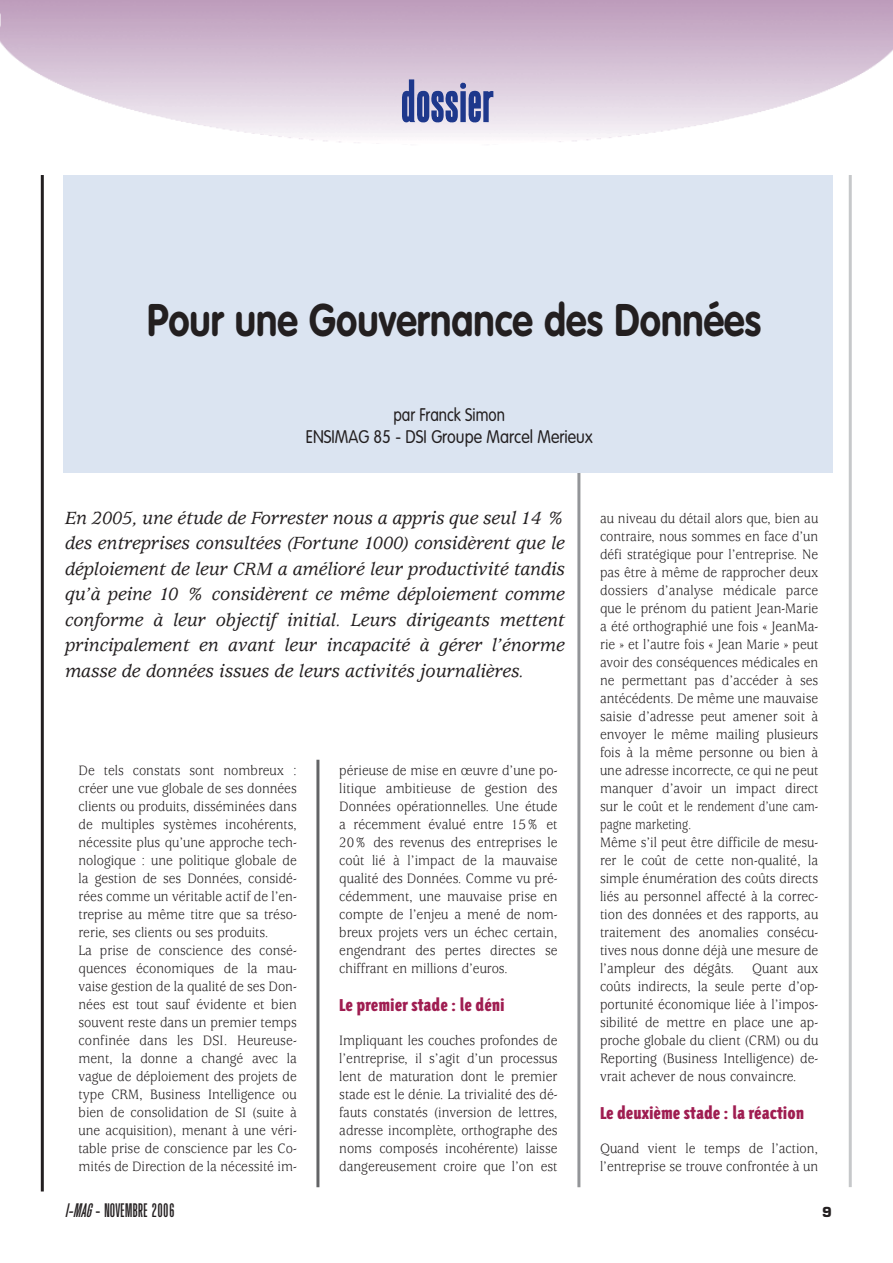
<style>
.page{position:relative;width:893px;height:1263px;background:#fff}
.page>*{position:absolute;margin:0;border:0;box-sizing:border-box;transform-origin:0 0}
.t1{font:54px "Undertaker";letter-spacing:.01em;color:#1e388c}
.t2{font:700 45px "VAG Rounded";color:#231f20;scale:.85 1}
.t3{font:900 19.8px "Triplex Cond";color:#9f1d51;scale:1.2 1}
.t4{font:italic 500 19.5px/25.5px "Usherwood";color:#231f20;text-align:justify}
.t5{font:300 18px/21.6px "VAG Rounded";color:#231f20;text-align:center;scale:.85 1}
.t6{font:18px "Undertaker";color:#231f20}
.t7{font:15px/18px "Usherwood";color:#231f20;scale:.9 1}
.t8{font:700 13.5px "Eurostile";color:#231f20}
.s1{font-style:italic}
</style>
<div class="page">
<hr style="left:849px;top:175px;width:3px;height:1012px;background:#c6c8ca">
<hr style="left:41px;top:175px;width:3px;height:1016px;background:#231f20">
<hr style="left:577px;top:175px;width:3px;height:1012px;background:#939598">
<img style="left:0;top:11px;width:1px;height:33px">
<div style="left:64px;top:175px;width:769px;height:298px;background:#dbe4f1"></div>
<hr style="left:316px;top:760px;width:3px;height:427px;background:#636466">
<h1 class="t1" style="left:402px;top:79px;width:94px">dossier</h1>
<h2 class="t2" style="left:147px;top:302px;width:724px">Pour une Gouvernance des Données</h2>
<p class="t5" style="left:306px;top:406px;width:339px">par Franck Simon<br>ENSIMAG 85 - DSI Groupe Marcel Merieux</p>
<p class="t4" style="left:65px;top:507px;width:501px">En 2005, une étude de Forrester nous a appris que seul 14 % des entreprises consultées (Fortune 1000) considèrent que le déploiement de leur CRM a amélioré leur productivité tandis qu’à peine 10 % considèrent ce même déploiement comme conforme à leur objectif initial. Leurs dirigeants mettent principalement en avant leur incapacité à gérer l’énorme masse de données issues de leurs activités journalières.</p>
<p class="t7" style="left:79px;top:762px;width:244px">De tels constats sont nombreux : créer une vue globale de ses données clients ou produits, disséminées dans de multiples systèmes incohérents, nécessite plus qu’une approche tech&shy;nologique : une politique globale de la gestion de ses Données, considé&shy;rées comme un véritable actif de l’en&shy;treprise au même titre que sa tréso&shy;rerie, ses clients ou ses produits.<br>La prise de conscience des consé&shy;quences économiques de la mau&shy;vaise gestion de la qualité de ses Don&shy;nées est tout sauf évidente et bien souvent reste dans un premier temps confinée dans les DSI. Heureuse&shy;ment, la donne a changé avec la vague de déploiement des projets de type CRM, Business Intelligence ou bien de consolidation de SI (suite à une acquisition), menant à une véri&shy;table prise de conscience par les Co&shy;mités de Direction de la nécessité im-</p>
<p class="t7" style="left:339px;top:762px;width:244px;text-align:justify">périeuse de mise en œuvre d’une po&shy;litique ambitieuse de gestion des Données opérationnelles. Une étude a récemment évalué entre 15% et 20% des revenus des entreprises le coût lié à l’impact de la mauvaise qualité des Données. Comme vu pré&shy;cédemment, une mauvaise prise en compte de l’enjeu a mené de nom&shy;breux projets vers un échec certain, engendrant des pertes directes se chiffrant en millions d’euros.</p>
<h3 class="t3" style="left:339px;top:997px;width:139px">Le premier stade : le déni</h3>
<p class="t7" style="left:339px;top:1032px;width:244px;text-align:justify">Impliquant les couches profondes de l’entreprise, il s’agit d’un processus lent de maturation dont le premier stade est le dénie. La trivialité des dé&shy;fauts constatés (inversion de lettres, adresse incomplète, orthographe des noms composés incohérente) laisse dangereusement croire que l’on est</p>
<p class="t7" style="left:600px;top:510px;width:244px">au niveau du détail alors que, bien au contraire, nous sommes en face d’un défi stratégique pour l’entreprise. Ne pas être à même de rapprocher deux dossiers d’analyse médicale parce que le prénom du patient Jean-Marie a été orthographié une fois « JeanMa&shy;rie » et l’autre fois « Jean Marie » peut avoir des conséquences médicales en ne permettant pas d’accéder à ses antécédents. De même une mauvaise saisie d’adresse peut amener soit à envoyer le même mailing plusieurs fois à la même personne ou bien à une adresse incorrecte, ce qui ne peut manquer d’avoir un impact direct sur le coût et le rendement d’une cam&shy;pagne marketing.<br>Même s’il peut être difficile de mesu&shy;rer le coût de cette non-qualité, la simple énumération des coûts directs liés au personnel affecté à la correc&shy;tion des données et des rapports, au traitement des anomalies consécu&shy;tives nous donne déjà une mesure de l’ampleur des dégâts. Quant aux coûts indirects, la seule perte d’op&shy;portunité économique liée à l’impos&shy;sibilité de mettre en place une ap&shy;proche globale du client (CRM) ou du Reporting (Business Intelligence) de&shy;vrait achever de nous convaincre.</p>
<h3 class="t3" style="left:600px;top:1105px;width:172px">Le deuxième stade : la réaction</h3>
<p class="t7" style="left:600px;top:1140px;width:244px">Quand vient le temps de l’action, l’entreprise se trouve confrontée à un</p>
<p class="t6" style="left:65px;top:1203px;width:111px"><span class="s1">I-MAG</span>- NOVEMBRE 2006</p>
<p class="t8" style="left:822px;top:1207px;width:11px">9</p>
</div>
